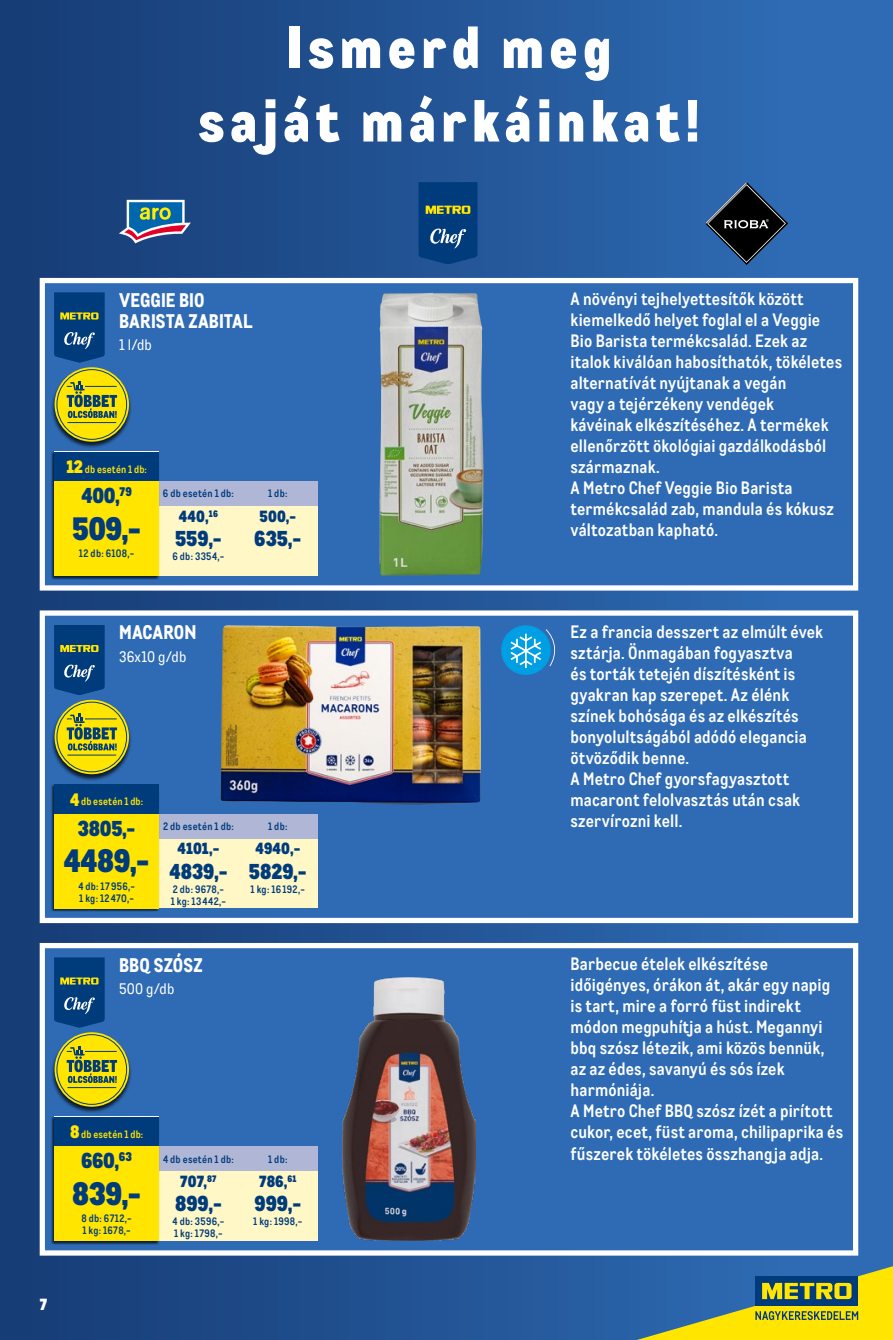
<style>
.page{position:relative;width:893px;height:1340px;background:#fff}
.page>*{position:absolute;margin:0;border:0;box-sizing:border-box;transform-origin:0 0}
.t1{font:900 57.75px/73.5px "CA Metro";letter-spacing:.1em;color:#fff;text-align:center}
.t2{font:900 31.5px "CA Metro";letter-spacing:-.015em;color:#003b7c}
.t3{font:900 21px "CA Metro";color:#003b7c}
.t4{font:800 19.25px/21px "CA Metro";letter-spacing:.005em;color:#fff}
.t5{font:700 17.5px/21px "CA Metro";letter-spacing:.005em;color:#fff}
.t6{font:900 15.75px "CA Metro";letter-spacing:.01em;color:#003b7c}
.t7{font:900 15.75px "CA Metro";color:#fff}
.t8{font:14.88px "CA Metro";letter-spacing:.01em;color:#fff}
.t9{font:700 10.5px/12.2px "CA Metro";letter-spacing:.025em;color:#003b7c}
.t10{font:700 10.5px "CA Metro";letter-spacing:.015em;color:#ffe500}
.s1{font-weight:900;font-size:17.5px}
</style>
<div class="page">
<div style="left:0;top:0;width:893px;height:1339px;background:linear-gradient(to right,#163c74,#3270ba)"></div>
<div style="left:40px;top:278px;width:818px;height:312px;background:#2e6bb4;border:5px solid #fff"></div>
<div style="left:40px;top:610px;width:818px;height:313px;background:#2e6bb4;border:5px solid #fff"></div>
<div style="left:40px;top:943px;width:818px;height:312px;background:#2e6bb4;border:5px solid #fff"></div>
<svg style="left:119px;top:200px;width:72px;height:43px;background:#5d7998"></svg>
<svg style="left:705px;top:182px;width:83px;height:83px;background:#244265"></svg>
<svg style="left:419px;top:183px;width:58px;height:81px;background:#1a4d7c"></svg>
<svg style="left:551px;top:1259px;width:342px;height:80px;background:#618374"></svg>
<img style="left:220px;top:625px;width:261px;height:179px">
<img style="left:343px;top:977px;width:132px;height:263px">
<svg style="left:501px;top:625px;width:55px;height:50px"></svg>
<div style="left:51px;top:699px;width:81px;height:82px;background:#000;opacity:.75"></div>
<svg style="left:55px;top:699px;width:74px;height:75px;background:#e3d20e"></svg>
<div style="left:57px;top:701px;width:70px;height:71px;border:1px solid #003b7c;border-radius:50%"></div>
<hr style="left:67px;top:754px;width:49px;height:1px;background:#003b7c">
<svg style="left:67px;top:713px;width:50px;height:37px;background:#9aa130"></svg>
<div style="left:51px;top:367px;width:81px;height:81px;background:#000;opacity:.75"></div>
<svg style="left:55px;top:367px;width:74px;height:74px;background:#ead70a"></svg>
<div style="left:57px;top:369px;width:70px;height:71px;border:1px solid #003b7c;border-radius:50%"></div>
<hr style="left:67px;top:422px;width:49px;height:1px;background:#003b7c">
<svg style="left:67px;top:381px;width:50px;height:37px;background:#99a031"></svg>
<div style="left:51px;top:1032px;width:81px;height:81px;background:#000;opacity:.75"></div>
<svg style="left:55px;top:1032px;width:74px;height:74px;background:#e8d60b"></svg>
<div style="left:57px;top:1034px;width:70px;height:70px;border:1px solid #003b7c;border-radius:50%"></div>
<hr style="left:67px;top:1087px;width:49px;height:1px;background:#003b7c">
<svg style="left:67px;top:1046px;width:50px;height:37px;background:#99a031"></svg>
<div style="left:238px;top:814px;width:79px;height:24px;background:#b0b7d6"></div>
<div style="left:238px;top:883px;width:79px;height:25px;background:#fff7c6"></div>
<div style="left:238px;top:857px;width:79px;height:26px;background:#fff7c6"></div>
<div style="left:238px;top:838px;width:79px;height:19px;background:#fff7c6"></div>
<div style="left:159px;top:814px;width:79px;height:24px;background:#b0b7d6"></div>
<div style="left:159px;top:883px;width:79px;height:25px;background:#fff7c6"></div>
<div style="left:159px;top:857px;width:79px;height:26px;background:#fff7c6"></div>
<div style="left:159px;top:838px;width:79px;height:19px;background:#fff7c6"></div>
<div style="left:50px;top:783px;width:109px;height:128px;background:#000;opacity:.75"></div>
<div style="left:55px;top:784px;width:104px;height:30px;background:#003b7c"></div>
<div style="left:55px;top:879px;width:104px;height:29px;background:#ffe500"></div>
<div style="left:55px;top:843px;width:104px;height:36px;background:#ffe500"></div>
<div style="left:55px;top:814px;width:104px;height:29px;background:#ffe500"></div>
<div style="left:238px;top:481px;width:79px;height:25px;background:#b0b7d6"></div>
<div style="left:238px;top:551px;width:79px;height:24px;background:#fff7c6"></div>
<div style="left:238px;top:525px;width:79px;height:26px;background:#fff7c6"></div>
<div style="left:238px;top:506px;width:79px;height:19px;background:#fff7c6"></div>
<div style="left:159px;top:481px;width:79px;height:25px;background:#b0b7d6"></div>
<div style="left:159px;top:551px;width:79px;height:24px;background:#fff7c6"></div>
<div style="left:159px;top:525px;width:79px;height:26px;background:#fff7c6"></div>
<div style="left:159px;top:506px;width:79px;height:19px;background:#fff7c6"></div>
<div style="left:50px;top:451px;width:109px;height:128px;background:#000;opacity:.75"></div>
<div style="left:55px;top:451px;width:104px;height:30px;background:#003b7c"></div>
<div style="left:55px;top:546px;width:104px;height:29px;background:#ffe500"></div>
<div style="left:55px;top:510px;width:104px;height:36px;background:#ffe500"></div>
<div style="left:55px;top:481px;width:104px;height:29px;background:#ffe500"></div>
<div style="left:238px;top:1146px;width:79px;height:25px;background:#b0b7d6"></div>
<div style="left:238px;top:1215px;width:79px;height:25px;background:#fff7c6"></div>
<div style="left:238px;top:1190px;width:79px;height:25px;background:#fff7c6"></div>
<div style="left:238px;top:1171px;width:79px;height:19px;background:#fff7c6"></div>
<div style="left:159px;top:1146px;width:79px;height:25px;background:#b0b7d6"></div>
<div style="left:159px;top:1215px;width:79px;height:25px;background:#fff7c6"></div>
<div style="left:159px;top:1190px;width:79px;height:25px;background:#fff7c6"></div>
<div style="left:159px;top:1171px;width:79px;height:19px;background:#fff7c6"></div>
<div style="left:50px;top:1115px;width:109px;height:129px;background:#000;opacity:.75"></div>
<div style="left:55px;top:1116px;width:104px;height:30px;background:#003b7c"></div>
<div style="left:55px;top:1211px;width:104px;height:29px;background:#ffe500"></div>
<div style="left:55px;top:1175px;width:104px;height:36px;background:#ffe500"></div>
<div style="left:55px;top:1146px;width:104px;height:29px;background:#ffe500"></div>
<svg style="left:55px;top:293px;width:49px;height:69px;background:#1a4e7d"></svg>
<svg style="left:55px;top:625px;width:49px;height:69px;background:#1a4e7c"></svg>
<svg style="left:55px;top:957px;width:49px;height:70px;background:#1a4e7d"></svg>
<img style="left:379px;top:293px;width:105px;height:283px">
<h1 class="t1" style="left:198px;top:5px;width:503px">Ismerd meg<br>saját márkáinkat!</h1>
<p class="t4" style="left:119px;top:287px;width:135px">VEGGIE BIO<br>BARISTA ZABITAL</p>
<p class="t8" style="left:119px;top:334px;width:34px">1 l/db</p>
<p class="t10" style="left:66px;top:461px;width:82px"><span class="s1">12</span> db esetén 1 db:</p>
<p class="t3" style="left:81px;top:477px;width:52px">400,<sup>79</sup></p>
<h2 class="t2" style="left:72px;top:501px;width:71px">509,-</h2>
<p class="t9" style="left:79px;top:546px;width:57px">12 db: 6108,-</p>
<p class="t9" style="left:163px;top:487px;width:73px">6 db esetén 1 db:</p>
<p class="t6" style="left:179px;top:502px;width:41px">440,<sup>16</sup></p>
<p class="t3" style="left:175px;top:520px;width:48px">559,-</p>
<p class="t9" style="left:173px;top:549px;width:53px">6 db: 3354,-</p>
<p class="t9" style="left:268px;top:487px;width:21px">1 db:</p>
<p class="t3" style="left:254px;top:520px;width:49px">635,-</p>
<p class="t6" style="left:260px;top:502px;width:38px">500,-</p>
<p class="t4" style="left:119px;top:620px;width:79px">MACARON</p>
<p class="t8" style="left:119px;top:646px;width:69px">36x10 g/db</p>
<p class="t10" style="left:70px;top:793px;width:75px"><span class="s1">4</span> db esetén 1 db:</p>
<p class="t3" style="left:78px;top:810px;width:59px">3805,-</p>
<h2 class="t2" style="left:64px;top:833px;width:87px">4489,-</h2>
<p class="t9" style="left:78px;top:879px;width:58px">4 db: 17956,-<br>1 kg: 12470,-</p>
<p class="t9" style="left:163px;top:819px;width:72px">2 db esetén 1 db:</p>
<p class="t6" style="left:177px;top:835px;width:44px">4101,-</p>
<p class="t3" style="left:169px;top:853px;width:60px">4839,-</p>
<p class="t9" style="left:171px;top:882px;width:57px">2 db: 9678,-<br>1 kg: 13442,-</p>
<p class="t9" style="left:268px;top:819px;width:21px">1 db:</p>
<p class="t6" style="left:255px;top:835px;width:46px">4940,-</p>
<p class="t3" style="left:249px;top:853px;width:59px">5829,-</p>
<p class="t9" style="left:251px;top:882px;width:56px">1 kg: 16192,-</p>
<p class="t4" style="left:119px;top:952px;width:85px">BBQ SZÓSZ</p>
<p class="t8" style="left:119px;top:978px;width:57px">500 g/db</p>
<p class="t10" style="left:70px;top:1125px;width:75px"><span class="s1">8</span> db esetén 1 db:</p>
<p class="t3" style="left:81px;top:1142px;width:52px">660,<sup>63</sup></p>
<h2 class="t2" style="left:72px;top:1166px;width:70px">839,-</h2>
<p class="t9" style="left:81px;top:1211px;width:52px">8 db: 6712,-<br>1 kg: 1678,-</p>
<p class="t9" style="left:163px;top:1151px;width:72px">4 db esetén 1 db:</p>
<p class="t9" style="left:268px;top:1151px;width:21px">1 db:</p>
<p class="t6" style="left:180px;top:1167px;width:38px">707,<sup>87</sup></p>
<p class="t6" style="left:259px;top:1167px;width:39px">786,<sup>61</sup></p>
<p class="t3" style="left:175px;top:1185px;width:48px">899,-</p>
<p class="t3" style="left:254px;top:1185px;width:48px">999,-</p>
<p class="t9" style="left:173px;top:1214px;width:53px">4 db: 3596,-<br>1 kg: 1798,-</p>
<p class="t9" style="left:253px;top:1214px;width:51px">1 kg: 1998,-</p>
<p class="t7" style="left:40px;top:1290px;width:9px">7</p>
<p class="t5" style="left:570px;top:287px;width:273px">A növényi tejhelyettesítők között kiemelkedő helyet foglal el a Veggie<br>Bio Barista termékcsalád. Ezek az italok kiválóan habosíthatók, tökéletes alternatívát nyújtanak a vegán<br>vagy a tejérzékeny vendégek<br>kávéinak elkészítéséhez. A termékek ellenőrzött ökológiai gazdálkodásból származnak.<br>A Metro Chef Veggie Bio Barista termékcsalád zab, mandula és kókusz változatban kapható.</p>
<p class="t5" style="left:570px;top:620px;width:254px">Ez a francia desszert az elmúlt évek sztárja. Önmagában fogyasztva<br>és torták tetején díszítésként is gyakran kap szerepet. Az élénk színek bohósága és az elkészítés bonyolultságából adódó elegancia ötvöződik benne.<br>A Metro Chef gyorsfagyasztott macaront felolvasztás után csak szervírozni kell.</p>
<p class="t5" style="left:570px;top:952px;width:274px">Barbecue ételek elkészítése időigényes, órákon át, akár egy napig is tart, mire a forró füst indirekt módon megpuhítja a húst. Megannyi bbq szósz létezik, ami közös bennük, az az édes, savanyú és sós ízek harmóniája.<br>A Metro Chef BBQ szósz ízét a pirított cukor, ecet, füst aroma, chilipaprika és fűszerek tökéletes összhangja adja.</p>
</div>
